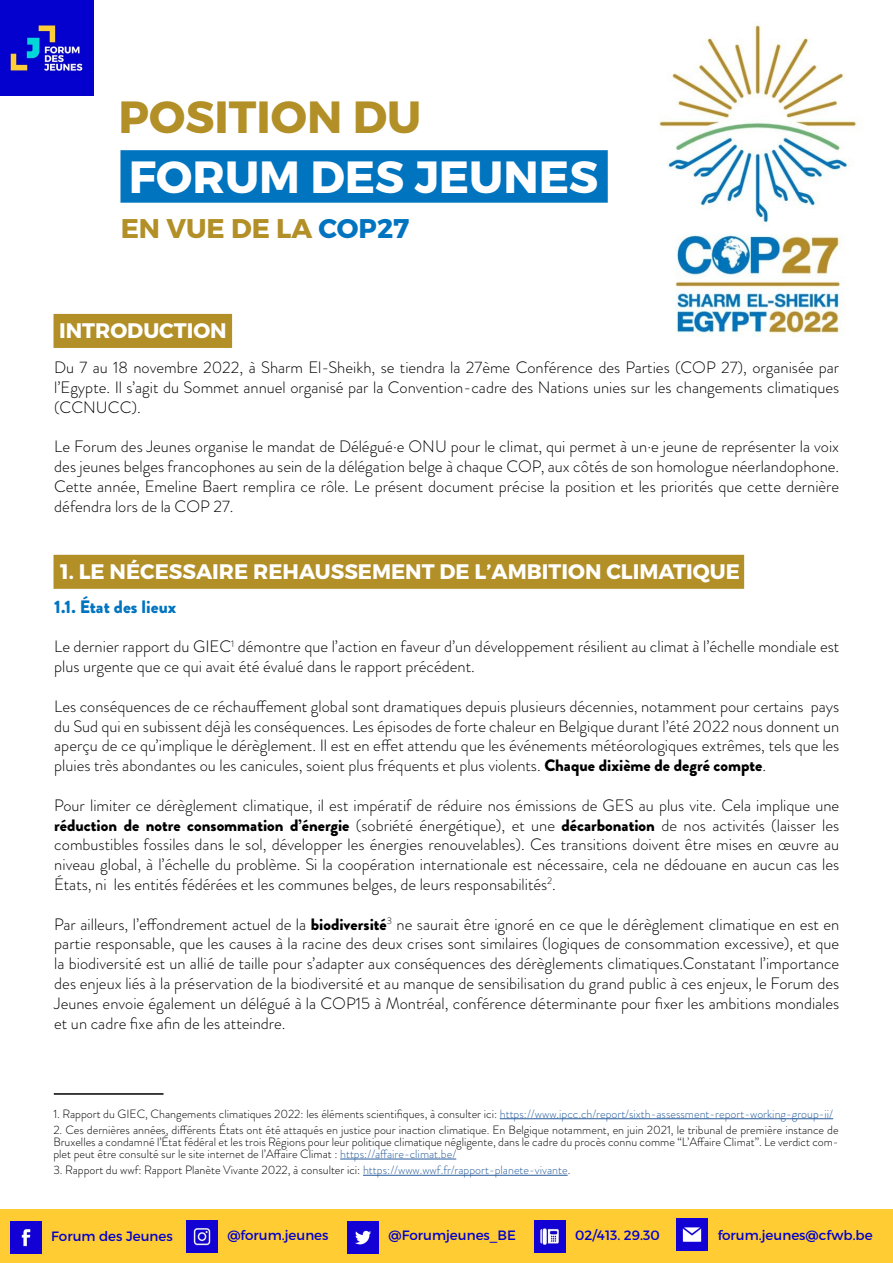
<style>
.page{position:relative;width:893px;height:1263px;background:#fff}
.page>*{position:absolute;margin:0;border:0;box-sizing:border-box;transform-origin:0 0}
.t1{font:700 45px "Montserrat";color:#fff}
.t2{font:700 45px "Montserrat";color:#b28f27}
.t3{font:700 27px "Montserrat";color:#b28f27}
.t4{font:700 21px "Montserrat";color:#fff}
.t5{font:900 18px "Brandon Grotesque";color:#0074bf}
.t6{font:300 16.5px/19.8px "Brandon Grotesque";color:#000;text-align:justify}
.t7{font:13.5px "Montserrat";color:#0400cc}
.t8{font:300 12px/12px "Brandon Grotesque";color:#000;text-align:justify}
.s1{color:#0074bf}
.s2{font-weight:900}
.s3{color:#275b9b}
</style>
<div class="page">
<div style="left:54px;top:555px;width:690px;height:34px;background:#b28f27;border:2px solid #b28f27"></div>
<div style="left:120px;top:150px;width:488px;height:53px;background:#0074bf;border:2px solid #0074bf"></div>
<img style="left:0;top:0;width:94px;height:96px">
<div style="left:0;top:1209px;width:893px;height:54px;background:#fc3"></div>
<img style="left:11px;top:1221px;width:31px;height:32px">
<img style="left:186px;top:1220px;width:32px;height:32px">
<img style="left:347px;top:1221px;width:32px;height:32px">
<img style="left:534px;top:1220px;width:31px;height:32px">
<img style="left:677px;top:1218px;width:31px;height:32px">
<hr style="left:54px;top:1093px;width:110px;height:2px;background:#000">
<hr style="left:500px;top:1118px;width:333px;height:1px;background:#275b9b">
<hr style="left:340px;top:1159px;width:116px;height:1px;background:#275b9b">
<hr style="left:363px;top:1175px;width:205px;height:1px;background:#275b9b">
<img style="left:659px;top:25px;width:198px;height:311px">
<div style="left:54px;top:314px;width:178px;height:34px;background:#b28f27"></div>
<h1 class="t2" style="left:119px;top:89px;width:304px">POSITION DU</h1>
<h1 class="t1" style="left:129px;top:149px;width:471px">FORUM DES JEUNES</h1>
<h2 class="t3" style="left:121px;top:211px;width:290px">EN VUE DE LA <span class="s1">COP27</span></h2>
<p class="t4" style="left:59px;top:318px;width:169px">INTRODUCTION</p>
<p class="t6" style="left:54px;top:358px;width:786px">Du 7 au 18 novembre 2022, à Sharm El-Sheikh, se tiendra la 27ème Conférence des Parties (COP 27), organisée par l’Egypte. Il s’agit du Sommet annuel organisé par la Convention-cadre des Nations unies sur les changements climatiques (CCNUCC).</p>
<p class="t6" style="left:54px;top:437px;width:786px">Le Forum des Jeunes organise le mandat de Délégué·e ONU pour le climat, qui permet à un·e jeune de représenter la voix des jeunes belges francophones au sein de la délégation belge à chaque COP, aux côtés de son homologue néerlandophone.<br>Cette année, Emeline Baert remplira ce rôle. Le présent document précise la position et les priorités que cette dernière défendra lors de la COP 27.</p>
<p class="t4" style="left:60px;top:558px;width:681px">1. LE NÉCESSAIRE REHAUSSEMENT DE L’AMBITION CLIMATIQUE</p>
<p class="t5" style="left:54px;top:594px;width:124px">1.1. État des lieux</p>
<p class="t6" style="left:54px;top:637px;width:786px">Le dernier rapport du GIEC<sup>1</sup> démontre que l’action en faveur d’un développement résilient au climat à l’échelle mondiale est plus urgente que ce qui avait été évalué dans le rapport précédent.</p>
<p class="t6" style="left:54px;top:696px;width:787px">Les conséquences de ce réchauffement global sont dramatiques depuis plusieurs décennies, notamment pour certains pays du Sud qui en subissent déjà les conséquences. Les épisodes de forte chaleur en Belgique durant l’été 2022 nous donnent un aperçu de ce qu’implique le dérèglement. Il est en effet attendu que les événements météorologiques extrêmes, tels que les pluies très abondantes ou les canicules, soient plus fréquents et plus violents. <span class="s2">Chaque dixième de degré compte</span>.</p>
<p class="t6" style="left:54px;top:795px;width:786px">Pour limiter ce dérèglement climatique, il est impératif de réduire nos émissions de GES au plus vite. Cela implique une <span class="s2">réduction de notre consommation d’énergie</span> (sobriété énergétique), et une <span class="s2">décarbonation</span> de nos activités (laisser les combustibles fossiles dans le sol, développer les énergies renouvelables). Ces transitions doivent être mises en œuvre au niveau global, à l’échelle du problème. Si la coopération internationale est nécessaire, cela ne dédouane en aucun cas les États, ni les entités fédérées et les communes belges, de leurs responsabilités<sup>2</sup>.</p>
<p class="t6" style="left:54px;top:914px;width:787px">Par ailleurs, l’effondrement actuel de la <span class="s2">biodiversité</span><sup>3</sup> ne saurait être ignoré en ce que le dérèglement climatique en est en partie responsable, que les causes à la racine des deux crises sont similaires (logiques de consommation excessive), et que la biodiversité est un allié de taille pour s’adapter aux conséquences des dérèglements climatiques.Constatant l’importance des enjeux liés à la préservation de la biodiversité et au manque de sensibilisation du grand public à ces enjeux, le Forum des Jeunes envoie également un délégué à la COP15 à Montréal, conférence déterminante pour fixer les ambitions mondiales et un cadre fixe afin de les atteindre.</p>
<p class="t8" style="left:53px;top:1107px;width:781px">1. Rapport du GIEC, Changements climatiques 2022: les éléments scientifiques, à consulter ici: <span class="s3">https://www.ipcc.ch/report/sixth-assessment-report-working-group-ii/</span></p>
<p class="t8" style="left:53px;top:1124px;width:787px">2. Ces dernières années, différents États ont été attaqués en justice pour inaction climatique. En Belgique notamment, en juin 2021, le tribunal de première instance de Bruxelles a condamné l’État fédéral et les trois Régions pour leur politique climatique négligente, dans le cadre du procès connu comme “L’Affaire Climat”. Le verdict com&shy;plet peut être consulté sur le site internet de l’Affaire Climat : <span class="s3">https://affaire-climat.be/</span></p>
<p class="t8" style="left:53px;top:1164px;width:518px">3. Rapport du wwf: Rapport Planète Vivante 2022, à consulter ici: <span class="s3">https://www.wwf.fr/rapport-planete-vivante</span>.</p>
<p class="t7" style="left:51px;top:1227px;width:123px">Forum des Jeunes</p>
<p class="t7" style="left:227px;top:1226px;width:103px">@forum.jeunes</p>
<p class="t7" style="left:389px;top:1226px;width:129px">@Forumjeunes_BE</p>
<p class="t7" style="left:575px;top:1226px;width:86px">02/413. 29.30</p>
<p class="t7" style="left:718px;top:1226px;width:157px">forum.jeunes@cfwb.be</p>
</div>
